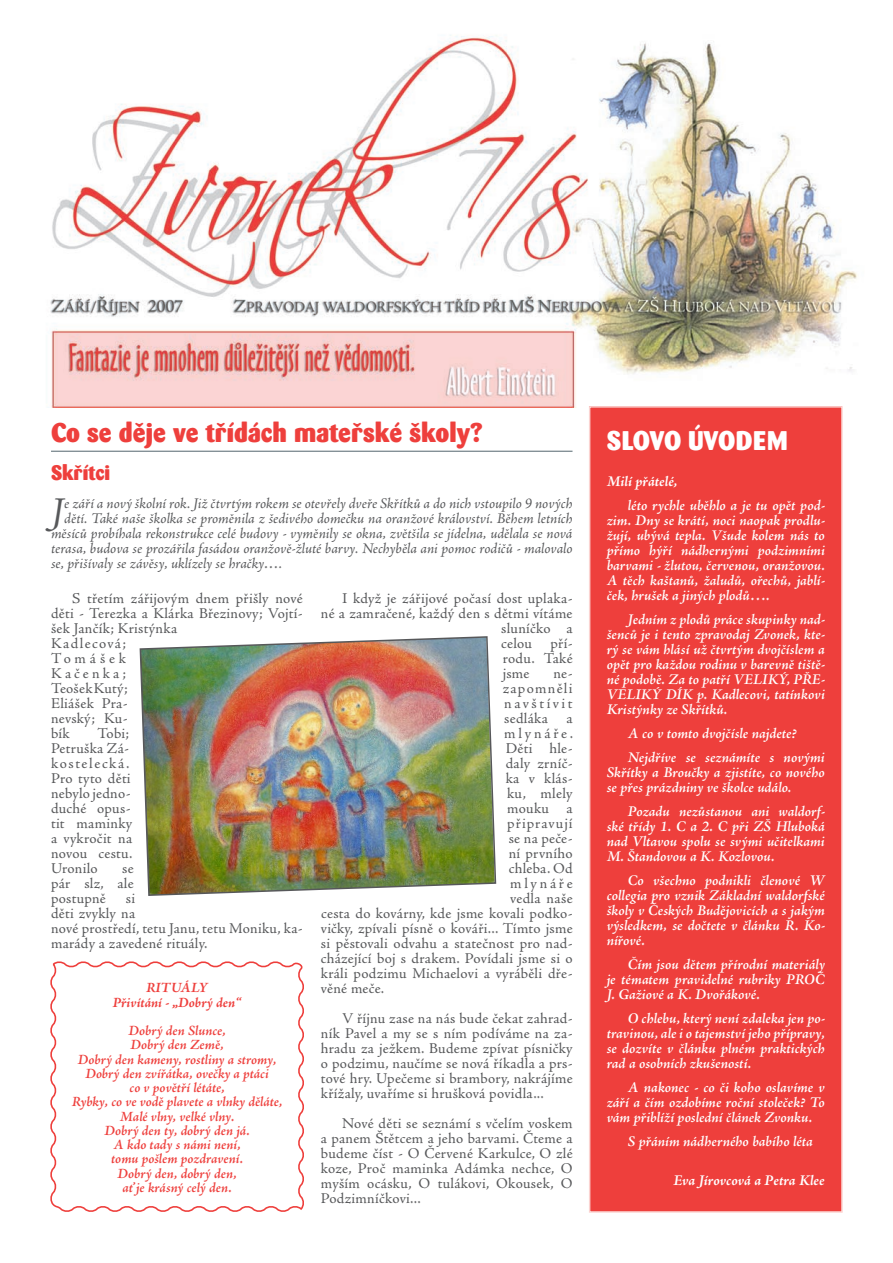
<style>
.page{position:relative;width:893px;height:1263px;background:#fff}
.page>*{position:absolute;margin:0;border:0;box-sizing:border-box;transform-origin:0 0}
.t1{font:italic 38.4px "Adobe Jenson Pro";color:#57585a}
.t2{font:800 27px "Banero";color:#ee3f3c}
.t3{font:800 27px "Banero";color:#fff}
.t4{font:800 21px "Banero";color:#ee3f3c}
.t5{font:italic 600 15px/15px "Adobe Jenson Pro";color:#fff;text-align:justify}
.t6{font:15px/15px "Adobe Jenson Pro";letter-spacing:.02em;color:#57585a}
.t7{font:italic 15px "Adobe Jenson Pro";letter-spacing:-.005em;color:#57585a}
.t8{font:italic 700 15px "Adobe Jenson Pro";letter-spacing:-.005em;color:#fff}
.t9{font:15px "Adobe Jenson Pro";letter-spacing:.07em;color:#57585a}
.t10{font:15px "Adobe Jenson Pro";letter-spacing:.085em;color:#57585a}
.t11{font:15px "Adobe Jenson Pro";letter-spacing:.17em;color:#57585a}
.t12{font:15px "Adobe Jenson Pro";letter-spacing:.185em;color:#57585a}
.t13{font:15px "Adobe Jenson Pro";letter-spacing:.18em;color:#57585a}
.t14{font:italic 600 14.25px/14.2px "Adobe Jenson Pro";letter-spacing:-.005em;color:#ee3f3c;text-align:center}
.t15{font:italic 700 14.25px/14.2px "Adobe Jenson Pro";color:#ee3f3c;text-align:center}
</style>
<div class="page">
<img style="left:50px;top:35px;width:807px;height:372px">
<div style="left:590px;top:407px;width:252px;height:805px;background:#ee3f3c"></div>
<div style="left:589px;top:406px;width:254px;height:807px;border:2px solid #fbd3d1"></div>
<hr style="left:51px;top:451px;width:521px;height:1px;background:#53656e">
<img style="left:139px;top:636px;width:358px;height:260px">
<svg style="left:50px;top:961px;width:254px;height:251px"></svg>
<h2 class="t2" style="left:51px;top:416px;width:433px">Co se děje ve třídách mateřské školy?</h2>
<h3 class="t4" style="left:51px;top:460px;width:61px">Skřítci</h3>
<h1 class="t1" style="left:51px;top:489px;width:15px">J</h1>
<p class="t7" style="left:64px;top:495px;width:510px">e září a nový školní rok. Již čtvrtým rokem se otevřely dveře Skřítků a do nich vstoupilo 9 nových</p>
<p class="t7" style="left:64px;top:510px;width:510px">dětí. Také naše školka se proměnila z šedivého domečku na oranžové království. Během letních</p>
<p class="t7" style="left:51px;top:525px;width:523px">měsíců probíhala rekonstrukce celé budovy - vyměnily se okna, zvětšila se jídelna, udělala se nová</p>
<p class="t7" style="left:51px;top:540px;width:523px">terasa, budova se prozářila fasádou oranžově-žluté barvy. Nechyběla ani pomoc rodičů - malovalo</p>
<p class="t7" style="left:51px;top:555px;width:232px">se, přišívaly se závěsy, uklízely se hračky….</p>
<p class="t6" style="left:51px;top:591px;width:253px;text-indent:21px">S třetím zářijovým dnem přišly nové děti - Terezka a Klárka Březinovy; Vojtí&shy;šek Jančík; Kristýnka<br>Kadlecová;<br>Tomášek<br>Kačenka;<br>Teošek Kutý;<br>Eliášek Pra-<br>nevský; Ku-<br>bík</p>
<p class="t6" style="left:342px;top:591px;width:232px">I když je zářijové počasí dost uplaka-</p>
<p class="t6" style="left:321px;top:606px;width:253px">né a zamračené, každý den s dětmi vítáme</p>
<p class="t6" style="left:501px;top:621px;width:73px">sluníčko a</p>
<p class="t6" style="left:501px;top:636px;width:73px">celou pří-</p>
<p class="t6" style="left:503px;top:651px;width:71px">rodu. Také</p>
<p class="t6" style="left:503px;top:666px;width:28px">jsme</p>
<p class="t6" style="left:553px;top:666px;width:21px">ne-</p>
<p class="t10" style="left:503px;top:679px;width:71px">zapomněli</p>
<p class="t11" style="left:504px;top:694px;width:70px">navštívit</p>
<p class="t6" style="left:504px;top:711px;width:70px">sedláka a</p>
<p class="t12" style="left:504px;top:724px;width:70px">mlynáře.</p>
<p class="t6" style="left:506px;top:741px;width:68px">Děti hle-</p>
<p class="t6" style="left:506px;top:756px;width:68px">daly zrníč-</p>
<p class="t6" style="left:506px;top:771px;width:68px">ka v klás-</p>
<p class="t6" style="left:507px;top:786px;width:67px">ku, mlely</p>
<p class="t6" style="left:507px;top:801px;width:67px">mouku a</p>
<p class="t9" style="left:507px;top:814px;width:67px">připravují</p>
<p class="t6" style="left:509px;top:831px;width:65px">se na peče-</p>
<p class="t6" style="left:509px;top:846px;width:65px">ní prvního</p>
<p class="t6" style="left:509px;top:861px;width:65px">chleba. Od</p>
<p class="t13" style="left:510px;top:874px;width:64px">mlynáře</p>
<p class="t6" style="left:510px;top:891px;width:64px">vedla naše</p>
<p class="t6" style="left:321px;top:906px;width:253px">cesta do kovárny, kde jsme kovali podko-</p>
<p class="t6" style="left:321px;top:921px;width:253px">vičky, zpívali písně o kováři... Tímto jsme</p>
<p class="t6" style="left:321px;top:936px;width:253px">si pěstovali odvahu a statečnost pro nad-</p>
<p class="t6" style="left:321px;top:951px;width:253px">cházející boj s drakem. Povídali jsme si o</p>
<p class="t6" style="left:321px;top:966px;width:253px">králi podzimu Michaelovi a vyráběli dře-</p>
<p class="t6" style="left:321px;top:981px;width:65px">věné meče.</p>
<p class="t6" style="left:321px;top:1011px;width:253px;text-align:justify;text-indent:21px">V říjnu zase na nás bude čekat zahrad&shy;ník Pavel a my se s ním podíváme na za&shy;hradu za ježkem. Budeme zpívat písničky o podzimu, naučíme se nová říkadla a prs&shy;tové hry. Upečeme si brambory, nakrájíme křížaly, uvaříme si hrušková povidla...</p>
<p class="t6" style="left:321px;top:1116px;width:253px;text-align:justify;text-indent:21px">Nové děti se seznámí s včelím voskem a panem Štětcem a jeho barvami. Čteme a budeme číst - O Červené Karkulce, O zlé koze, Proč maminka Adámka nechce, O myším ocásku, O tulákovi, Okousek, O Podzimníčkovi...</p>
<p class="t6" style="left:51px;top:726px;width:83px;text-indent:46px">Tobi;<br>Petruška Zá&shy;kostelecká.<br>Pro tyto děti nebylo jedno&shy;duché opus&shy;tit maminky a vykročit na novou cestu.<br>Uronilo</p>
<p class="t6" style="left:51px;top:861px;width:84px;text-align:justify;text-indent:71px">se pár slz, ale postupně</p>
<p class="t6" style="left:51px;top:891px;width:253px;text-indent:75px">si<br>děti zvykly na<br>nové prostředí, tetu Janu, tetu Moniku, ka&shy;marády a zavedené rituály.</p>
<p class="t15" style="left:113px;top:982px;width:130px">RITUÁLY<br>Přivítání - „Dobrý den“</p>
<p class="t14" style="left:72px;top:1024px;width:212px">Dobrý den Slunce,<br>Dobrý den Země,<br>Dobrý den kameny, rostliny a stromy,<br>Dobrý den zvířátka, ovečky a ptáci<br>co v povětří létáte,<br>Rybky, co ve vodě plavete a vlnky děláte,<br>Malé vlny, velké vlny.<br>Dobrý den ty, dobrý den já.<br>A kdo tady s námi není,<br>tomu pošlem pozdravení.<br>Dobrý den, dobrý den,<br>ať je krásný celý den.</p>
<h2 class="t3" style="left:607px;top:424px;width:183px">SLOVO ÚVODEM</h2>
<p class="t8" style="left:607px;top:473px;width:72px">Milí přátelé,</p>
<p class="t5" style="left:607px;top:499px;width:220px;text-indent:21px">léto rychle uběhlo a je tu opět pod&shy;zim. Dny se krátí, noci naopak prodlu&shy;žují, ubývá tepla. Všude kolem nás to přímo hýří nádhernými podzimními barvami - žlutou, červenou, oranžovou.<br>A těch kaštanů, žaludů, ořechů, jablí&shy;ček, hrušek a jiných plodů….</p>
<p class="t5" style="left:607px;top:613px;width:220px;text-indent:21px">Jedním z plodů práce skupinky nad&shy;šenců je i tento zpravodaj Zvonek, kte&shy;rý se vám hlásí už čtvrtým dvojčíslem a opět pro každou rodinu v barevně tiště&shy;né podobě. Za to patří VELIKÝ, PŘE-VELIKÝ DÍK p. Kadlecovi, tatínkovi Kristýnky ze Skřítků.</p>
<p class="t5" style="left:628px;top:722px;width:198px;line-height:24px">A co v tomto dvojčísle najdete?<br>Nejdříve se seznámíte s novými</p>
<p class="t5" style="left:607px;top:766px;width:220px">Skřítky a Broučky a zjistíte, co nového se přes prázdniny ve školce událo.</p>
<p class="t5" style="left:607px;top:805px;width:220px;text-indent:21px">Pozadu nezůstanou ani waldorf&shy;ské třídy 1. C a 2. C při ZŠ Hluboká nad Vltavou spolu se svými učitelkami M. Štandovou a K. Kozlovou.</p>
<p class="t5" style="left:607px;top:874px;width:220px;text-indent:21px">Co všechno podnikli členové W collegia pro vznik Základní waldorfské školy v Českých Budějovicích a s jakým výsledkem, se dočtete v článku R. Ko&shy;nířové.</p>
<p class="t5" style="left:607px;top:958px;width:220px;text-indent:21px">Čím jsou dětem přírodní materiály je tématem pravidelné rubriky PROČ J. Gažiové a K. Dvořákové.</p>
<p class="t5" style="left:607px;top:1012px;width:220px;text-indent:21px">O chlebu, který není zdaleka jen po&shy;travinou, ale i o tajemství jeho přípravy, se dozvíte v článku plném praktických rad a osobních zkušeností.</p>
<p class="t5" style="left:607px;top:1081px;width:220px;text-indent:21px">A nakonec - co či koho oslavíme v září a čím ozdobíme roční stoleček? To vám přiblíží poslední článek Zvonku.</p>
<p class="t5" style="left:628px;top:1135px;width:186px">S přáním nádherného babího léta</p>
<p class="t8" style="left:674px;top:1172px;width:152px">Eva Jírovcová a Petra Klee</p>
</div>
